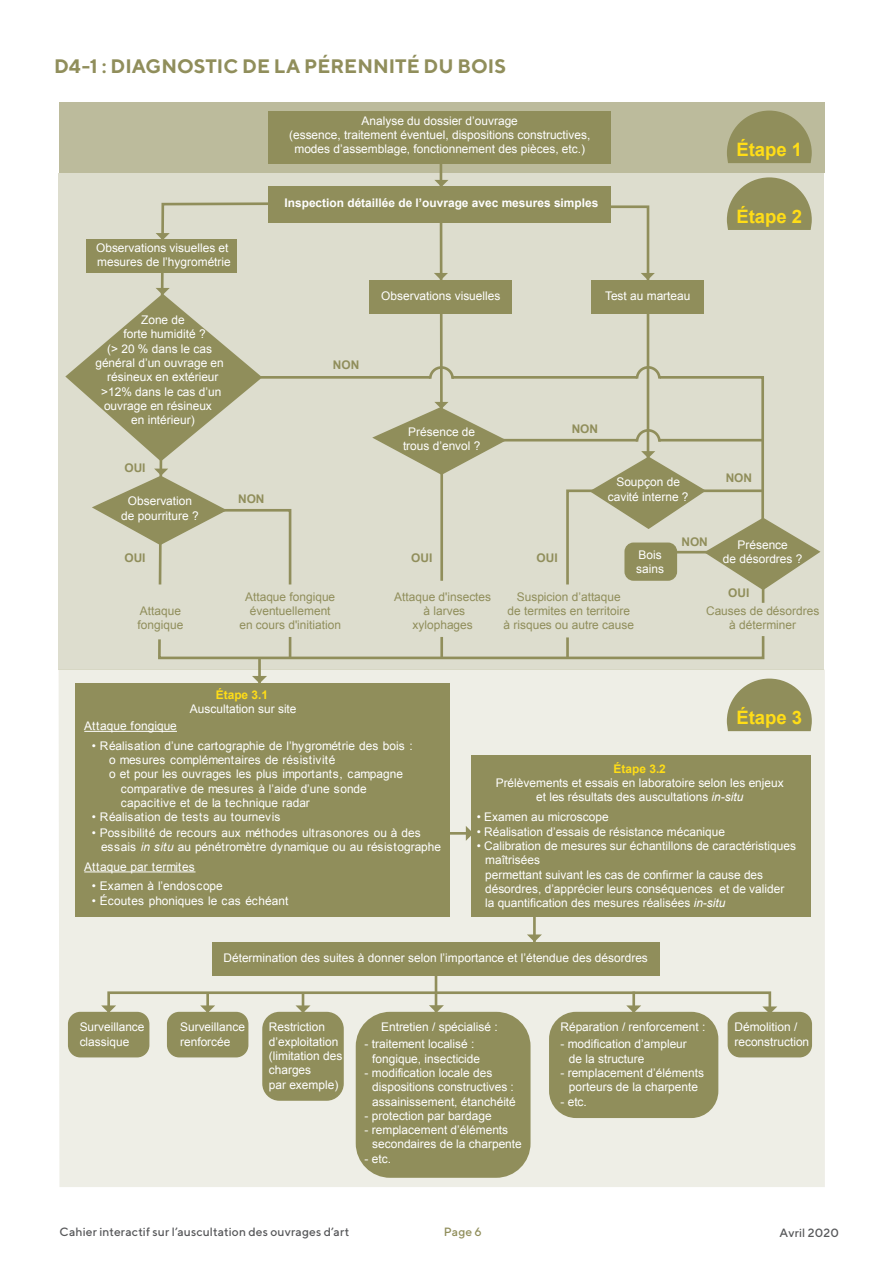
<style>
.page{position:relative;width:893px;height:1263px;background:#fff}
.page>*{position:absolute;margin:0;border:0;box-sizing:border-box;transform-origin:0 0}
.t1{font:700 19.5px "TT Norms";color:#908e5b}
.t2{font:700 18.6px "Arial";color:#ffdd17}
.t3{font:500 12px "TT Norms";letter-spacing:.015em;color:#57585a}
.t4{font:500 12px "TT Norms";color:#908e5b}
.t5{font:11.85px/14.2px "Arial";color:#fff}
.t6{font:11.85px/14.2px "Arial";color:#908e5b;text-align:center}
.t7{font:700 11.85px "Arial";color:#fff}
.t8{font:700 11.85px "Arial";color:#908e5b}
.t9{font:700 11.85px "Arial";color:#ffdd17}
.s1{font-style:italic}
</style>
<div class="page">
<div style="left:59px;top:669px;width:766px;height:518px;background:#eeeee6"></div>
<div style="left:59px;top:173px;width:765px;height:496px;background:#ddddce"></div>
<div style="left:59px;top:102px;width:765px;height:71px;background:#bcbb9c"></div>
<hr style="left:647px;top:310px;width:2px;height:150px;background:#908e5b">
<hr style="left:414px;top:832px;width:72px;height:3px;background:#908e5b">
<div style="left:471px;top:755px;width:340px;height:162px;background:#908e5b"></div>
<svg style="left:158px;top:636px;width:607px;height:24px"></svg>
<svg style="left:157px;top:201px;width:123px;height:268px"></svg>
<hr style="left:533px;top:909px;width:3px;height:42px;background:#908e5b">
<hr style="left:435px;top:973px;width:2px;height:41px;background:#908e5b">
<hr style="left:258px;top:658px;width:3px;height:51px;background:#908e5b">
<hr style="left:762px;top:545px;width:2px;height:58px;background:#908e5b">
<hr style="left:566px;top:637px;width:3px;height:21px;background:#908e5b">
<hr style="left:440px;top:465px;width:3px;height:116px;background:#908e5b">
<hr style="left:440px;top:637px;width:3px;height:21px;background:#908e5b">
<hr style="left:289px;top:637px;width:2px;height:21px;background:#908e5b">
<div style="left:549px;top:1012px;width:169px;height:106px;background:#908e5b;border-radius:27px"></div>
<div style="left:728px;top:1012px;width:84px;height:45px;background:#908e5b;border-radius:13px"></div>
<div style="left:68px;top:1012px;width:81px;height:45px;background:#908e5b;border-radius:12px"></div>
<div style="left:167px;top:1012px;width:81px;height:45px;background:#908e5b;border-radius:12px"></div>
<div style="left:262px;top:1012px;width:82px;height:89px;background:#908e5b;border-radius:17px"></div>
<div style="left:356px;top:1012px;width:174px;height:166px;background:#908e5b;border-radius:34px"></div>
<div style="left:591px;top:280px;width:113px;height:34px;background:#908e5b"></div>
<div style="left:212px;top:942px;width:447px;height:33px;background:#908e5b"></div>
<div style="left:87px;top:239px;width:150px;height:34px;background:#908e5b"></div>
<svg style="left:727px;top:177px;width:85px;height:53px"></svg>
<div style="left:269px;top:186px;width:342px;height:36px;background:#908e5b"></div>
<div style="left:370px;top:280px;width:142px;height:34px;background:#908e5b"></div>
<div style="left:269px;top:111px;width:342px;height:52px;background:#908e5b"></div>
<svg style="left:727px;top:111px;width:85px;height:52px"></svg>
<svg style="left:727px;top:679px;width:85px;height:52px;background:#a09e72"></svg>
<div style="left:76px;top:683px;width:374px;height:234px;background:#908e5b"></div>
<hr style="left:84px;top:731px;width:93px;height:1px;background:#fff">
<hr style="left:84px;top:871px;width:111px;height:1px;background:#fff">
<hr style="left:503px;top:439px;width:134px;height:2px;background:#908e5b">
<hr style="left:261px;top:376px;width:169px;height:3px;background:#908e5b">
<hr style="left:452px;top:376px;width:185px;height:3px;background:#908e5b">
<svg style="left:92px;top:469px;width:200px;height:116px"></svg>
<svg style="left:527px;top:934px;width:15px;height:8px"></svg>
<svg style="left:101px;top:990px;width:676px;height:47px"></svg>
<svg style="left:372px;top:163px;width:134px;height:312px"></svg>
<svg style="left:156px;top:233px;width:14px;height:6px"></svg>
<svg style="left:65px;top:288px;width:197px;height:173px"></svg>
<svg style="left:565px;top:365px;width:255px;height:225px"></svg>
<svg style="left:466px;top:826px;width:5px;height:15px"></svg>
<svg style="left:252px;top:676px;width:15px;height:7px"></svg>
<svg style="left:600px;top:205px;width:55px;height:75px"></svg>
<h1 class="t1" style="left:54px;top:54px;width:454px">D4-1 : DIAGNOSTIC DE LA PÉRENNITÉ DU BOIS</h1>
<p class="t5" style="left:289px;top:114px;width:303px;text-align:center">Analyse du dossier d’ouvrage<br>(essence, traitement éventuel, dispositions constructives, modes d’assemblage, fonctionnement des pièces, etc.)</p>
<p class="t5" style="left:96px;top:241px;width:136px">Observations visuelles et mesures de l’hygrométrie</p>
<p class="t5" style="left:141px;top:313px;width:45px">Zone de</p>
<p class="t5" style="left:124px;top:327px;width:84px">forte humidité ?</p>
<p class="t5" style="left:107px;top:341px;width:106px">(&gt; 20 % dans le cas</p>
<p class="t5" style="left:95px;top:356px;width:130px">général d’un ouvrage en</p>
<p class="t5" style="left:107px;top:370px;width:113px">résineux en extérieur</p>
<p class="t5" style="left:101px;top:384px;width:122px">&gt;12% dans le cas d’un</p>
<p class="t5" style="left:104px;top:399px;width:109px">ouvrage en résineux</p>
<p class="t5" style="left:131px;top:413px;width:65px">en intérieur)</p>
<p class="t8" style="left:124px;top:460px;width:23px">OUI</p>
<p class="t5" style="left:121px;top:494px;width:79px;text-align:center">Observation de pourriture ?</p>
<p class="t8" style="left:238px;top:491px;width:28px">NON</p>
<p class="t7" style="left:284px;top:195px;width:315px">Inspection détaillée de l’ouvrage avec mesures simples</p>
<p class="t5" style="left:381px;top:289px;width:121px">Observations visuelles</p>
<p class="t8" style="left:333px;top:357px;width:28px">NON</p>
<p class="t5" style="left:403px;top:424px;width:79px;text-align:center">Présence de trous d’envol ?</p>
<p class="t5" style="left:605px;top:289px;width:87px">Test au marteau</p>
<p class="t8" style="left:572px;top:421px;width:28px">NON</p>
<p class="t5" style="left:608px;top:475px;width:82px;text-align:center">Soupçon de cavité interne ?</p>
<p class="t8" style="left:681px;top:534px;width:28px">NON</p>
<p class="t8" style="left:124px;top:550px;width:23px">OUI</p>
<p class="t8" style="left:411px;top:550px;width:23px">OUI</p>
<p class="t8" style="left:537px;top:550px;width:23px">OUI</p>
<p class="t5" style="left:636px;top:548px;width:29px">Bois sains</p>
<h2 class="t2" style="left:736px;top:137px;width:67px">Étape 1</h2>
<h2 class="t2" style="left:736px;top:204px;width:67px">Étape 2</h2>
<p class="t8" style="left:726px;top:470px;width:28px">NON</p>
<p class="t5" style="left:723px;top:538px;width:81px;text-align:center">Présence<br>de désordres ?</p>
<p class="t6" style="left:138px;top:604px;width:47px;text-align:left">Attaque fongique</p>
<p class="t6" style="left:239px;top:589px;width:103px">Attaque fongique éventuellement<br>en cours d'initiation</p>
<p class="t6" style="left:394px;top:589px;width:98px">Attaque d'insectes à larves xylophages</p>
<p class="t6" style="left:504px;top:589px;width:132px">Suspicion d’attaque<br>de termites en territoire à risques ou autre cause</p>
<p class="t8" style="left:728px;top:585px;width:23px">OUI</p>
<p class="t6" style="left:706px;top:604px;width:115px">Causes de désordres à déterminer</p>
<p class="t9" style="left:216px;top:687px;width:54px">Étape 3.1</p>
<p class="t5" style="left:190px;top:702px;width:108px">Auscultation sur site</p>
<p class="t5" style="left:84px;top:719px;width:94px">Attaque fongique</p>
<p class="t5" style="left:92px;top:738px;width:322px">• Réalisation d’une cartographie de l’hygrométrie des bois :</p>
<p class="t5" style="left:109px;top:753px;width:228px">o mesures complémentaires de résistivité</p>
<p class="t5" style="left:109px;top:767px;width:295px">o et pour les ouvrages les plus importants, campagne</p>
<p class="t5" style="left:121px;top:781px;width:248px">comparative de mesures à l’aide d’une sonde</p>
<p class="t5" style="left:121px;top:796px;width:191px">capacitive et de la technique radar</p>
<p class="t5" style="left:92px;top:810px;width:190px">• Réalisation de tests au tournevis</p>
<p class="t5" style="left:101px;top:826px;width:342px;text-indent:-9px">• Possibilité de recours aux méthodes ultrasonores ou à des essais <span class="s1">in situ</span> au pénétromètre dynamique ou au résistographe</p>
<p class="t5" style="left:84px;top:859px;width:112px">Attaque par termites</p>
<p class="t5" style="left:92px;top:879px;width:133px">• Examen à l’endoscope</p>
<p class="t5" style="left:92px;top:893px;width:198px">• Écoutes phoniques le cas échéant</p>
<h2 class="t2" style="left:736px;top:705px;width:67px">Étape 3</h2>
<p class="t9" style="left:614px;top:761px;width:54px">Étape 3.2</p>
<p class="t5" style="left:496px;top:776px;width:290px;text-align:center">Prélèvements et essais en laboratoire selon les enjeux et les résultats des auscultations <span class="s1">in-situ</span></p>
<p class="t5" style="left:477px;top:810px;width:133px">• Examen au microscope</p>
<p class="t5" style="left:477px;top:824px;width:250px">• Réalisation d’essais de résistance mécanique</p>
<p class="t5" style="left:485px;top:839px;width:312px;text-indent:-8px">• Calibration de mesures sur échantillons de caractéristiques maîtrisées<br>permettant suivant les cas de confirmer la cause des désordres, d’apprécier leurs conséquences et de valider la quantification des mesures réalisées <span class="s1">in-situ</span></p>
<p class="t5" style="left:223px;top:950px;width:426px">Détermination des suites à donner selon l’importance et l’étendue des désordres</p>
<p class="t5" style="left:80px;top:1020px;width:66px">Surveillance classique</p>
<p class="t5" style="left:180px;top:1020px;width:66px">Surveillance renforcée</p>
<p class="t5" style="left:269px;top:1020px;width:75px">Restriction d’exploitation (limitation des charges<br>par exemple)</p>
<p class="t5" style="left:560px;top:1020px;width:146px">Réparation / renforcement :</p>
<p class="t5" style="left:381px;top:1020px;width:118px">Entretien / spécialisé :</p>
<p class="t5" style="left:372px;top:1037px;width:109px;text-indent:-8px">- traitement localisé : fongique, insecticide</p>
<p class="t5" style="left:372px;top:1066px;width:145px;text-indent:-8px">- modification locale des dispositions constructives : assainissement, étanchéité</p>
<p class="t5" style="left:365px;top:1109px;width:129px">- protection par bardage</p>
<p class="t5" style="left:372px;top:1123px;width:151px;text-indent:-8px">- remplacement d’éléments secondaires de la charpente</p>
<p class="t5" style="left:365px;top:1151px;width:28px">- etc.</p>
<p class="t5" style="left:569px;top:1037px;width:119px;text-indent:-9px">- modification d’ampleur de la structure</p>
<p class="t5" style="left:560px;top:1066px;width:145px;text-align:center">- remplacement d’éléments porteurs de la charpente</p>
<p class="t5" style="left:560px;top:1094px;width:28px">- etc.</p>
<p class="t5" style="left:734px;top:1020px;width:76px">Démolition / reconstruction</p>
<p class="t3" style="left:60px;top:1224px;width:291px">Cahier interactif sur l’auscultation des ouvrages d’art</p>
<p class="t4" style="left:444px;top:1224px;width:40px">Page 6</p>
<p class="t3" style="left:780px;top:1225px;width:61px">Avril 2020</p>
</div>
